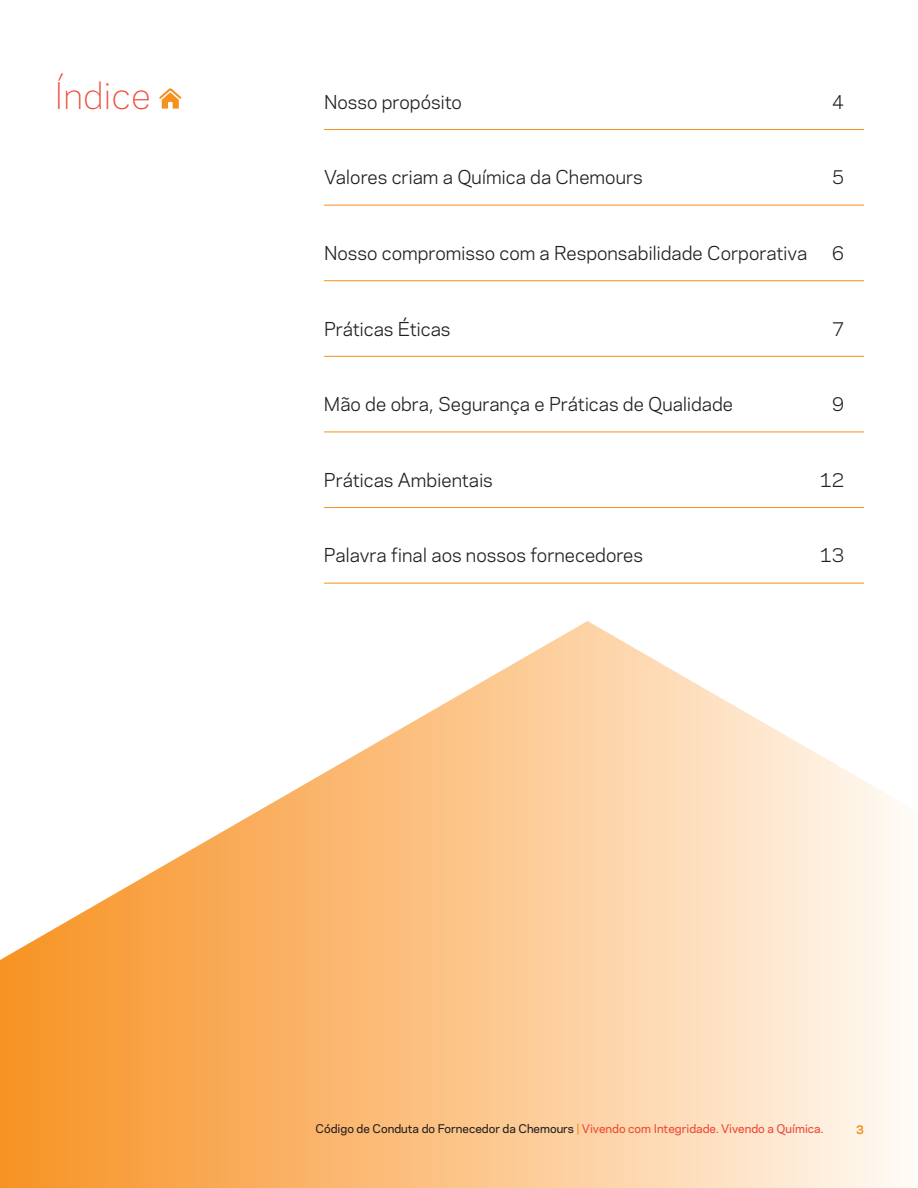
<style>
.page{position:relative;width:918px;height:1188px;background:#fff}
.page>*{position:absolute;margin:0;border:0;box-sizing:border-box;transform-origin:0 0}
.t1{font:300 34.5px "Chemours Sans";color:#ef4835}
.t2{font:18px "Chemours Sans";color:#231f20}
.t3{font:500 11.25px "Chemours Sans";color:#ef4835}
.t4{font:700 11.25px "Chemours Sans";color:#f6911e}
.s1{color:#231f20}
.s2{color:#f6911e}
</style>
<div class="page">
<svg style="left:0;top:621px;width:902px;height:567px"></svg>
<hr style="left:324px;top:129px;width:540px;height:1px;background:#f6911e">
<hr style="left:324px;top:205px;width:540px;height:1px;background:#f6911e">
<hr style="left:324px;top:280px;width:540px;height:1px;background:#f6911e">
<hr style="left:324px;top:356px;width:540px;height:1px;background:#f6911e">
<hr style="left:324px;top:432px;width:540px;height:1px;background:#f6911e">
<hr style="left:324px;top:507px;width:540px;height:1px;background:#f6911e">
<hr style="left:324px;top:583px;width:540px;height:1px;background:#f6911e">
<svg style="left:159px;top:88px;width:22px;height:21px"></svg>
<h1 class="t1" style="left:54px;top:69px;width:99px">Índice</h1>
<p class="t2" style="left:324px;top:88px;width:139px">Nosso propósito</p>
<p class="t2" style="left:832px;top:88px;width:14px">4</p>
<p class="t2" style="left:324px;top:164px;width:320px">Valores criam a Química da Chemours</p>
<p class="t2" style="left:832px;top:164px;width:14px">5</p>
<p class="t2" style="left:324px;top:240px;width:485px">Nosso compromisso com a Responsabilidade Corporativa</p>
<p class="t2" style="left:832px;top:240px;width:14px">6</p>
<p class="t2" style="left:324px;top:315px;width:128px">Práticas Éticas</p>
<p class="t2" style="left:832px;top:315px;width:14px">7</p>
<p class="t2" style="left:324px;top:391px;width:411px">Mão de obra, Segurança e Práticas de Qualidade</p>
<p class="t2" style="left:832px;top:391px;width:14px">9</p>
<p class="t2" style="left:324px;top:466px;width:170px">Práticas Ambientais</p>
<p class="t2" style="left:819px;top:466px;width:27px">12</p>
<p class="t2" style="left:324px;top:542px;width:321px">Palavra final aos nossos fornecedores</p>
<p class="t2" style="left:820px;top:542px;width:26px">13</p>
<p class="t3" style="left:316px;top:1121px;width:509px"><span class="s1">Código de Conduta do Fornecedor da Chemours</span> <span class="s2">|</span> Vivendo com Integridade. Vivendo a Química.</p>
<p class="t4" style="left:856px;top:1121px;width:9px">3</p>
</div>
